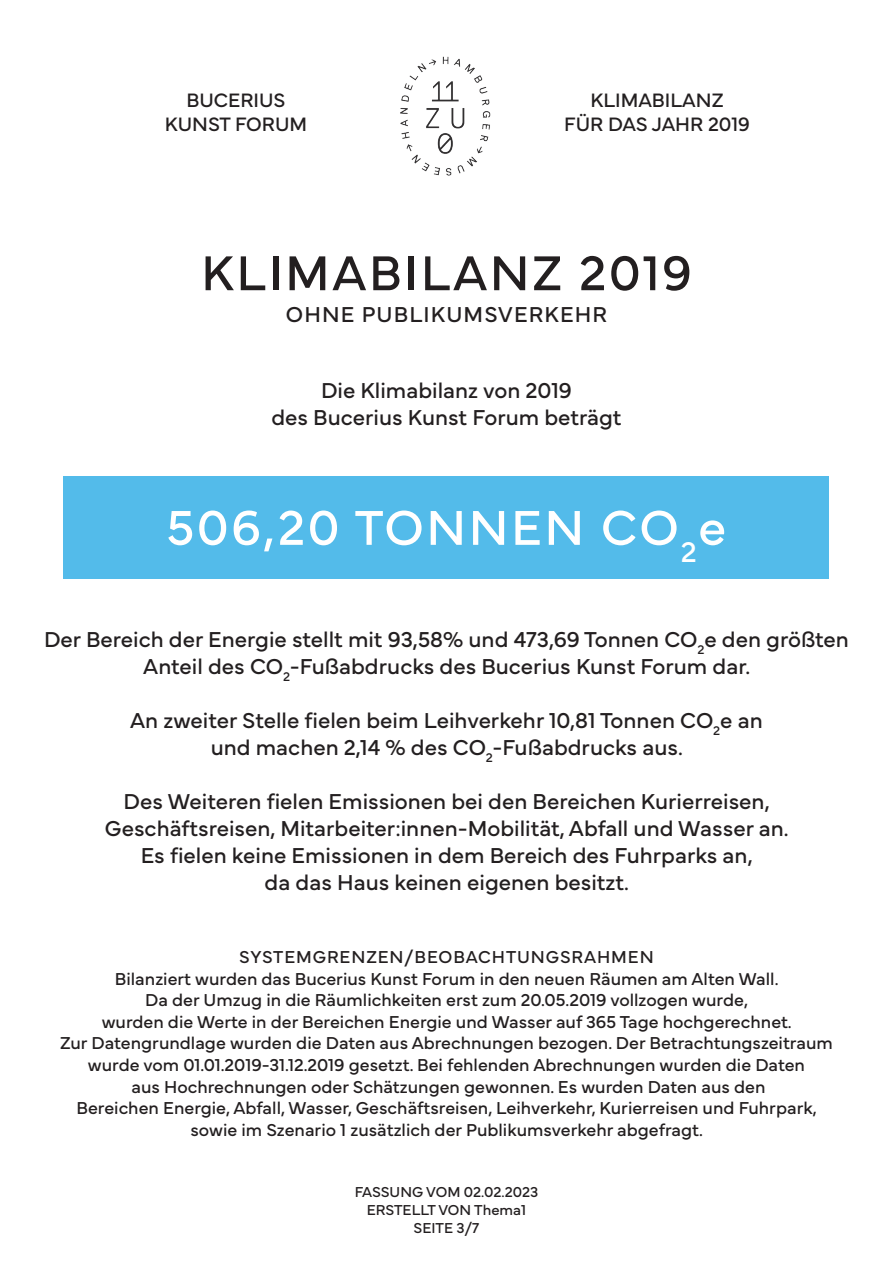
<style>
.page{position:relative;width:893px;height:1263px;background:#fff}
.page>*{position:absolute;margin:0;border:0;box-sizing:border-box;transform-origin:0 0}
.t1{font:51px "Mundial";letter-spacing:.05em;color:#fff}
.t2{font:51px "Mundial";letter-spacing:.05em;color:#231f20}
.t3{font:22.5px/27px "Mundial";color:#231f20;text-align:center}
.t4{font:22.5px "Mundial";letter-spacing:.05em;color:#231f20}
.t5{font:20.25px/24.3px "Mundial";color:#231f20;text-align:center}
.t6{font:18px "Mundial";color:#231f20}
.t7{font:18px "Mundial";letter-spacing:.05em;color:#231f20}
.t8{font:15px/18px "Mundial";color:#231f20;text-align:center}
</style>
<div class="page">
<img style="left:400px;top:56px;width:91px;height:120px">
<div style="left:64px;top:476px;width:765px;height:102px;background:#53bbea"></div>
<p class="t5" style="left:165px;top:86px;width:144px">BUCERIUS<br>KUNST FORUM</p>
<p class="t5" style="left:564px;top:86px;width:187px">KLIMABILANZ<br>FÜR DAS JAHR 2019</p>
<p class="t2" style="left:201px;top:233px;width:492px">KLIMABILANZ 2019</p>
<p class="t4" style="left:286px;top:296px;width:323px">OHNE PUBLIKUMSVERKEHR</p>
<p class="t3" style="left:321px;top:375px;width:252px">Die Klimabilanz von 2019</p>
<p class="t3" style="left:271px;top:402px;width:352px">des Bucerius Kunst Forum beträgt</p>
<p class="t1" style="left:167px;top:488px;width:561px">506,20 TONNEN CO<sub>2</sub>e</p>
<p class="t3" style="left:44px;top:624px;width:806px">Der Bereich der Energie stellt mit 93,58% und 473,69 Tonnen CO<sub>2</sub>e den größten<br>Anteil des CO<sub>2</sub>-Fußabdrucks des Bucerius Kunst Forum dar.</p>
<p class="t3" style="left:130px;top:705px;width:634px">An zweiter Stelle fielen beim Leihverkehr 10,81 Tonnen CO<sub>2</sub>e an</p>
<p class="t3" style="left:211px;top:732px;width:474px">und machen 2,14 % des CO<sub>2</sub>-Fußabdrucks aus.</p>
<p class="t3" style="left:105px;top:786px;width:685px">Des Weiteren fielen Emissionen bei den Bereichen Kurierreisen,<br>Geschäftsreisen, Mitarbeiter:innen-Mobilität, Abfall und Wasser an.</p>
<p class="t3" style="left:141px;top:840px;width:614px">Es fielen keine Emissionen in dem Bereich des Fuhrparks an,</p>
<p class="t3" style="left:265px;top:867px;width:366px">da das Haus keinen eigenen besitzt.</p>
<p class="t7" style="left:239px;top:943px;width:416px">SYSTEMGRENZEN/BEOBACHTUNGSRAHMEN</p>
<p class="t6" style="left:115px;top:964px;width:665px">Bilanziert wurden das Bucerius Kunst Forum in den neuen Räumen am Alten Wall.</p>
<p class="t6" style="left:145px;top:986px;width:604px">Da der Umzug in die Räumlichkeiten erst zum 20.05.2019 vollzogen wurde,</p>
<p class="t6" style="left:102px;top:1007px;width:692px">wurden die Werte in der Bereichen Energie und Wasser auf 365 Tage hochgerechnet.</p>
<p class="t6" style="left:60px;top:1029px;width:774px">Zur Datengrundlage wurden die Daten aus Abrechnungen bezogen. Der Betrachtungszeitraum</p>
<p class="t6" style="left:88px;top:1051px;width:719px">wurde vom 01.01.2019-31.12.2019 gesetzt. Bei fehlenden Abrechnungen wurden die Daten</p>
<p class="t6" style="left:132px;top:1072px;width:635px">aus Hochrechnungen oder Schätzungen gewonnen. Es wurden Daten aus den</p>
<p class="t6" style="left:77px;top:1094px;width:742px">Bereichen Energie, Abfall, Wasser, Geschäftsreisen, Leihverkehr, Kurierreisen und Fuhrpark,</p>
<p class="t6" style="left:190px;top:1115px;width:514px">sowie im Szenario 1 zusätzlich der Publikumsverkehr abgefragt.</p>
<p class="t8" style="left:355px;top:1181px;width:185px">FASSUNG VOM 02.02.2023<br>ERSTELLT VON Thema1<br>SEITE 3/7</p>
</div>
